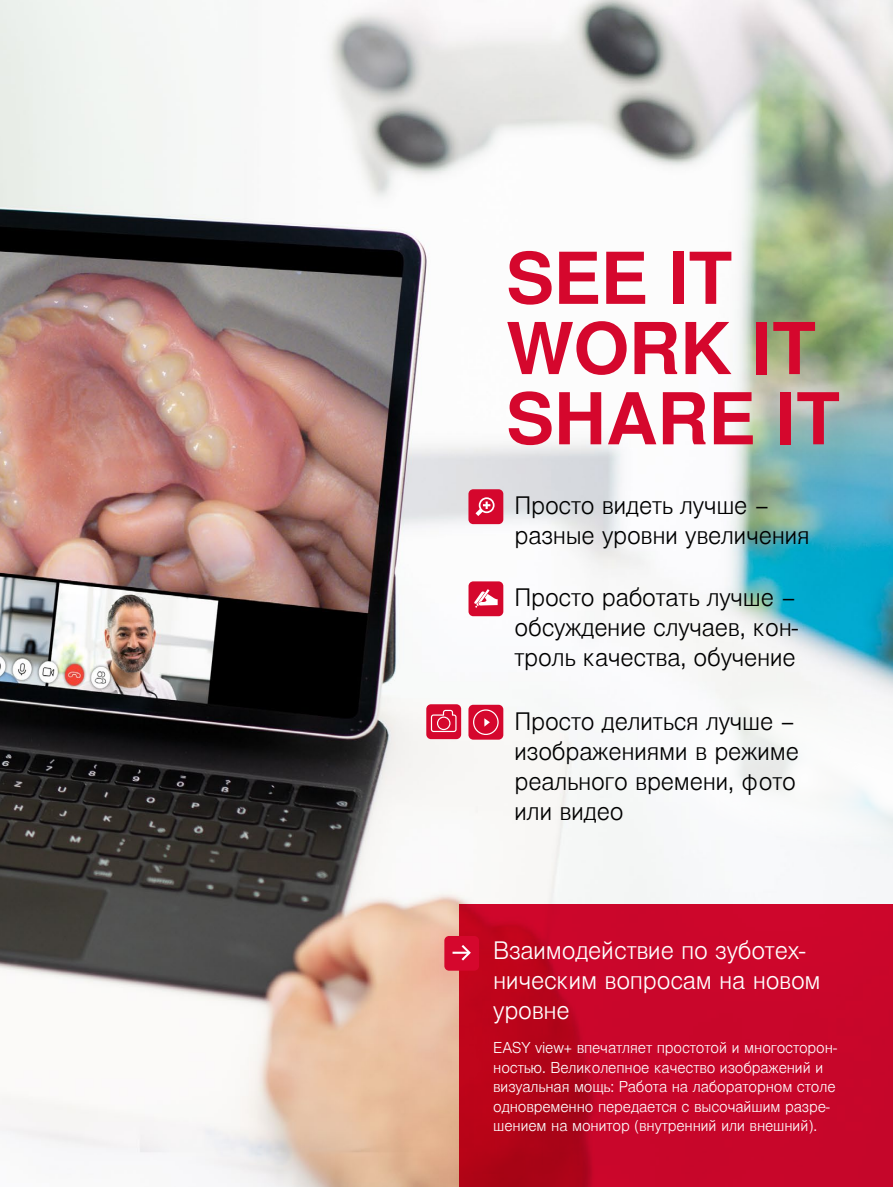
<style>
.page{position:relative;width:893px;height:1187px;background:#fff}
.page>*{position:absolute;margin:0;border:0;box-sizing:border-box;transform-origin:0 0}
.t1{font:700 71.4px/70.2px "Nimbus Sans Global";letter-spacing:-.005em;color:#d5072d}
.t2{font:300 24px/30px "Nimbus Sans Global";letter-spacing:-.01em;color:#000}
.t3{font:300 24px/30px "Nimbus Sans Global";letter-spacing:-.01em;color:#fff}
.t4{font:300 15px/19.5px "Nimbus Sans Global";letter-spacing:-.01em;color:#fff}
</style>
<div class="page">
<img style="left:0;top:0;width:893px;height:1186px">
<svg style="left:668px;top:677px;width:225px;height:169px"></svg>
<svg style="left:459px;top:904px;width:434px;height:282px;background:#c40526"></svg>
<div style="left:444px;top:935px;width:35px;height:35px;background:#d5072d;border-radius:5px"></div>
<svg style="left:452px;top:945px;width:19px;height:16px"></svg>
<div style="left:468px;top:581px;width:35px;height:35px;background:#d5072d;border-radius:5px"></div>
<svg style="left:474px;top:589px;width:24px;height:18px"></svg>
<div style="left:468px;top:489px;width:35px;height:35px;background:#d5072d;border-radius:5px"></div>
<svg style="left:475px;top:497px;width:20px;height:19px"></svg>
<div style="left:468px;top:704px;width:35px;height:35px;background:#d5072d;border-radius:5px"></div>
<div style="left:473px;top:709px;width:26px;height:26px;border:1px solid #fff;border-radius:50%"></div>
<svg style="left:484px;top:718px;width:6px;height:8px"></svg>
<div style="left:426px;top:704px;width:35px;height:35px;background:#d5072d;border-radius:5px"></div>
<svg style="left:431px;top:709px;width:26px;height:23px"></svg>
<h1 class="t1" style="left:506px;top:244px;width:335px">SEE IT<br>WORK IT<br>SHARE IT</h1>
<h2 class="t2" style="left:514px;top:490px;width:297px">Просто видеть лучше – разные уровни увеличения</h2>
<h2 class="t2" style="left:514px;top:582px;width:285px;text-align:justify">Просто работать лучше – обсуждение случаев, кон&shy;троль качества, обучение</h2>
<h2 class="t2" style="left:514px;top:706px;width:286px">Просто делиться лучше – изображениями в режиме реального времени, фото или видео</h2>
<h2 class="t3" style="left:493px;top:935px;width:329px">Взаимодействие по зуботех&shy;ническим вопросам на новом уровне</h2>
<p class="t4" style="left:493px;top:1038px;width:345px">EASY view+ впечатляет простотой и многосторон&shy;ностью. Великолепное качество изображений и визуальная мощь: Работа на лабораторном столе одновременно передается с высочайшим разре&shy;шением на монитор (внутренний или внешний).</p>
</div>
